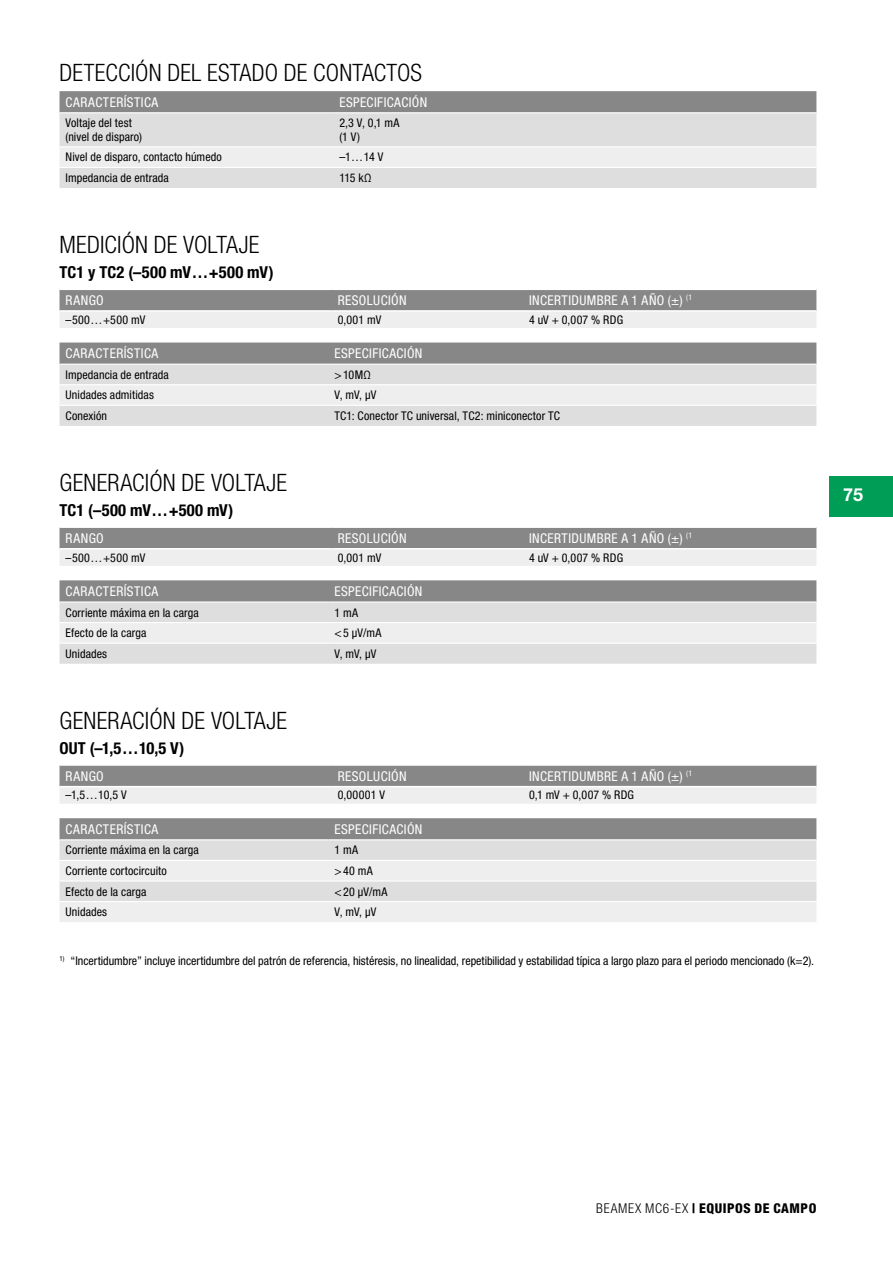
<style>
.page{position:relative;width:893px;height:1263px;background:#fff}
.page>*{position:absolute;margin:0;border:0;box-sizing:border-box;transform-origin:0 0}
.t1{font:300 condensed 24px "Helvetica Neue LT Std";letter-spacing:.005em;color:#000}
.t2{font:700 18px "Helvetica Neue LT Std";color:#fff}
.t3{font:700 condensed 16.5px "Helvetica Neue LT Std";letter-spacing:.005em;color:#000}
.t4{font:condensed 13.5px "Helvetica Neue LT Std";letter-spacing:.03em;color:#fff}
.t5{font:800 condensed 13.5px "Helvetica Neue LT Std";letter-spacing:.04em;color:#000}
.t6{font:condensed 12px/13.5px "Helvetica Neue LT Std";letter-spacing:.005em;color:#000}
.s1{font-weight:300}
</style>
<div class="page">
<div style="left:60px;top:91px;width:756px;height:21px;background:#888787"></div>
<div style="left:60px;top:113px;width:756px;height:75px;background:#dedede"></div>
<div style="left:60px;top:147px;width:756px;height:20px;background:#eee"></div>
<hr style="left:60px;top:167px;width:273px;height:1px;background:#fff">
<hr style="left:333px;top:167px;width:483px;height:1px;background:#fff">
<hr style="left:60px;top:146px;width:273px;height:1px;background:#fff">
<hr style="left:333px;top:146px;width:483px;height:1px;background:#fff">
<svg style="left:60px;top:290px;width:756px;height:38px;background:#b5b4b4"></svg>
<hr style="left:60px;top:310px;width:272px;height:2px;background:#fff">
<hr style="left:332px;top:310px;width:191px;height:2px;background:#fff">
<hr style="left:523px;top:310px;width:293px;height:2px;background:#fff">
<svg style="left:60px;top:342px;width:756px;height:22px;background:#8c8b8b"></svg>
<div style="left:60px;top:365px;width:756px;height:61px;background:#dedede"></div>
<div style="left:60px;top:385px;width:756px;height:20px;background:#eee"></div>
<hr style="left:60px;top:405px;width:268px;height:1px;background:#fff">
<hr style="left:328px;top:405px;width:488px;height:1px;background:#fff">
<hr style="left:60px;top:384px;width:268px;height:1px;background:#fff">
<hr style="left:328px;top:384px;width:488px;height:1px;background:#fff">
<svg style="left:60px;top:528px;width:756px;height:38px;background:#b7b6b6"></svg>
<hr style="left:60px;top:548px;width:272px;height:1px;background:#fff">
<hr style="left:332px;top:548px;width:191px;height:1px;background:#fff">
<hr style="left:523px;top:548px;width:293px;height:1px;background:#fff">
<div style="left:60px;top:580px;width:756px;height:21px;background:#888787"></div>
<div style="left:60px;top:603px;width:756px;height:61px;background:#dedede"></div>
<div style="left:60px;top:623px;width:756px;height:20px;background:#eee"></div>
<hr style="left:60px;top:643px;width:268px;height:1px;background:#fff">
<hr style="left:328px;top:643px;width:488px;height:1px;background:#fff">
<hr style="left:60px;top:622px;width:268px;height:1px;background:#fff">
<hr style="left:328px;top:622px;width:488px;height:1px;background:#fff">
<svg style="left:60px;top:766px;width:756px;height:38px;background:#b7b6b6"></svg>
<hr style="left:60px;top:786px;width:272px;height:1px;background:#fff">
<hr style="left:332px;top:786px;width:191px;height:1px;background:#fff">
<hr style="left:523px;top:786px;width:293px;height:1px;background:#fff">
<div style="left:60px;top:818px;width:756px;height:21px;background:#888787"></div>
<div style="left:60px;top:840px;width:756px;height:20px;background:#dedede"></div>
<svg style="left:60px;top:861px;width:756px;height:61px;background:#e8e8e8"></svg>
<hr style="left:60px;top:880px;width:268px;height:1px;background:#fff">
<hr style="left:328px;top:880px;width:488px;height:1px;background:#fff">
<hr style="left:60px;top:901px;width:268px;height:1px;background:#fff">
<hr style="left:328px;top:901px;width:488px;height:1px;background:#fff">
<div style="left:829px;top:476px;width:64px;height:40px;background:#009d57"></div>
<h1 class="t1" style="left:60px;top:59px;width:364px">DETECCIÓN DEL ESTADO DE CONTACTOS</h1>
<p class="t4" style="left:66px;top:94px;width:94px">CARACTERÍSTICA</p>
<p class="t4" style="left:339px;top:94px;width:89px">ESPECIFICACIÓN</p>
<p class="t6" style="left:66px;top:116px;width:78px">Voltaje del test (nivel de disparo)</p>
<p class="t6" style="left:339px;top:116px;width:62px">2,3 V, 0,1 mA (1 V)</p>
<p class="t6" style="left:66px;top:150px;width:158px">Nivel de disparo, contacto húmedo</p>
<p class="t6" style="left:339px;top:150px;width:45px">–1…14 V</p>
<p class="t6" style="left:66px;top:171px;width:105px">Impedancia de entrada</p>
<p class="t6" style="left:339px;top:171px;width:34px">115 kΩ</p>
<h1 class="t1" style="left:60px;top:231px;width:201px">MEDICIÓN DE VOLTAJE</h1>
<h3 class="t3" style="left:60px;top:262px;width:216px">TC1 y TC2 (–500 mV…+500 mV)</h3>
<p class="t4" style="left:66px;top:292px;width:40px">RANGO</p>
<p class="t4" style="left:338px;top:292px;width:70px">RESOLUCIÓN</p>
<p class="t4" style="left:529px;top:292px;width:165px">INCERTIDUMBRE A 1 AÑO (±) <sup>(1</sup></p>
<p class="t6" style="left:66px;top:313px;width:81px">–500…+500 mV</p>
<p class="t6" style="left:338px;top:313px;width:45px">0,001 mV</p>
<p class="t6" style="left:529px;top:313px;width:96px">4 uV + 0,007 % RDG</p>
<p class="t4" style="left:66px;top:346px;width:94px">CARACTERÍSTICA</p>
<p class="t4" style="left:334px;top:346px;width:89px">ESPECIFICACIÓN</p>
<p class="t6" style="left:66px;top:368px;width:105px">Impedancia de entrada</p>
<p class="t6" style="left:334px;top:368px;width:38px">&gt;10MΩ</p>
<p class="t6" style="left:66px;top:388px;width:90px">Unidades admitidas</p>
<p class="t6" style="left:334px;top:388px;width:43px">V, mV, μV</p>
<p class="t6" style="left:66px;top:409px;width:43px">Conexión</p>
<p class="t6" style="left:334px;top:409px;width:227px">TC1: Conector TC universal, TC2: miniconector TC</p>
<h1 class="t1" style="left:60px;top:469px;width:229px">GENERACIÓN DE VOLTAJE</h1>
<h3 class="t3" style="left:60px;top:500px;width:175px">TC1 (–500 mV…+500 mV)</h3>
<p class="t4" style="left:66px;top:530px;width:40px">RANGO</p>
<p class="t4" style="left:338px;top:530px;width:70px">RESOLUCIÓN</p>
<p class="t4" style="left:529px;top:530px;width:165px">INCERTIDUMBRE A 1 AÑO (±) <sup>(1</sup></p>
<p class="t6" style="left:66px;top:550px;width:81px">–500…+500 mV</p>
<p class="t6" style="left:338px;top:550px;width:45px">0,001 mV</p>
<p class="t6" style="left:529px;top:550px;width:96px">4 uV + 0,007 % RDG</p>
<p class="t4" style="left:66px;top:583px;width:94px">CARACTERÍSTICA</p>
<p class="t4" style="left:334px;top:583px;width:89px">ESPECIFICACIÓN</p>
<p class="t6" style="left:66px;top:605px;width:135px">Corriente máxima en la carga</p>
<p class="t6" style="left:334px;top:605px;width:25px">1 mA</p>
<p class="t6" style="left:66px;top:626px;width:83px">Efecto de la carga</p>
<p class="t6" style="left:334px;top:626px;width:48px">&lt;5 μV/mA</p>
<p class="t6" style="left:66px;top:647px;width:43px">Unidades</p>
<p class="t6" style="left:334px;top:647px;width:43px">V, mV, μV</p>
<h1 class="t1" style="left:60px;top:706px;width:229px">GENERACIÓN DE VOLTAJE</h1>
<h3 class="t3" style="left:60px;top:738px;width:126px">OUT (–1,5…10,5 V)</h3>
<p class="t4" style="left:66px;top:768px;width:40px">RANGO</p>
<p class="t4" style="left:338px;top:768px;width:70px">RESOLUCIÓN</p>
<p class="t4" style="left:529px;top:768px;width:165px">INCERTIDUMBRE A 1 AÑO (±) <sup>(1</sup></p>
<p class="t6" style="left:66px;top:788px;width:63px">–1,5…10,5 V</p>
<p class="t6" style="left:338px;top:788px;width:49px">0,00001 V</p>
<p class="t6" style="left:529px;top:788px;width:107px">0,1 mV + 0,007 % RDG</p>
<p class="t4" style="left:66px;top:821px;width:94px">CARACTERÍSTICA</p>
<p class="t4" style="left:334px;top:821px;width:89px">ESPECIFICACIÓN</p>
<p class="t6" style="left:66px;top:843px;width:135px">Corriente máxima en la carga</p>
<p class="t6" style="left:334px;top:843px;width:25px">1 mA</p>
<p class="t6" style="left:66px;top:864px;width:103px">Corriente cortocircuito</p>
<p class="t6" style="left:334px;top:864px;width:40px">&gt;40 mA</p>
<p class="t6" style="left:66px;top:884px;width:83px">Efecto de la carga</p>
<p class="t6" style="left:334px;top:884px;width:54px">&lt;20 μV/mA</p>
<p class="t6" style="left:66px;top:905px;width:43px">Unidades</p>
<p class="t6" style="left:334px;top:905px;width:43px">V, mV, μV</p>
<p class="t6" style="left:60px;top:953px;width:756px"><sup>1)</sup> “Incertidumbre” incluye incertidumbre del patrón de referencia, histéresis, no linealidad, repetibilidad y estabilidad típica a largo plazo para el periodo mencionado (k=2).</p>
<h2 class="t2" style="left:843px;top:484px;width:21px">75</h2>
<p class="t5" style="left:596px;top:1200px;width:222px"><span class="s1">BEAMEX MC6-EX</span> | EQUIPOS DE CAMPO</p>
</div>
